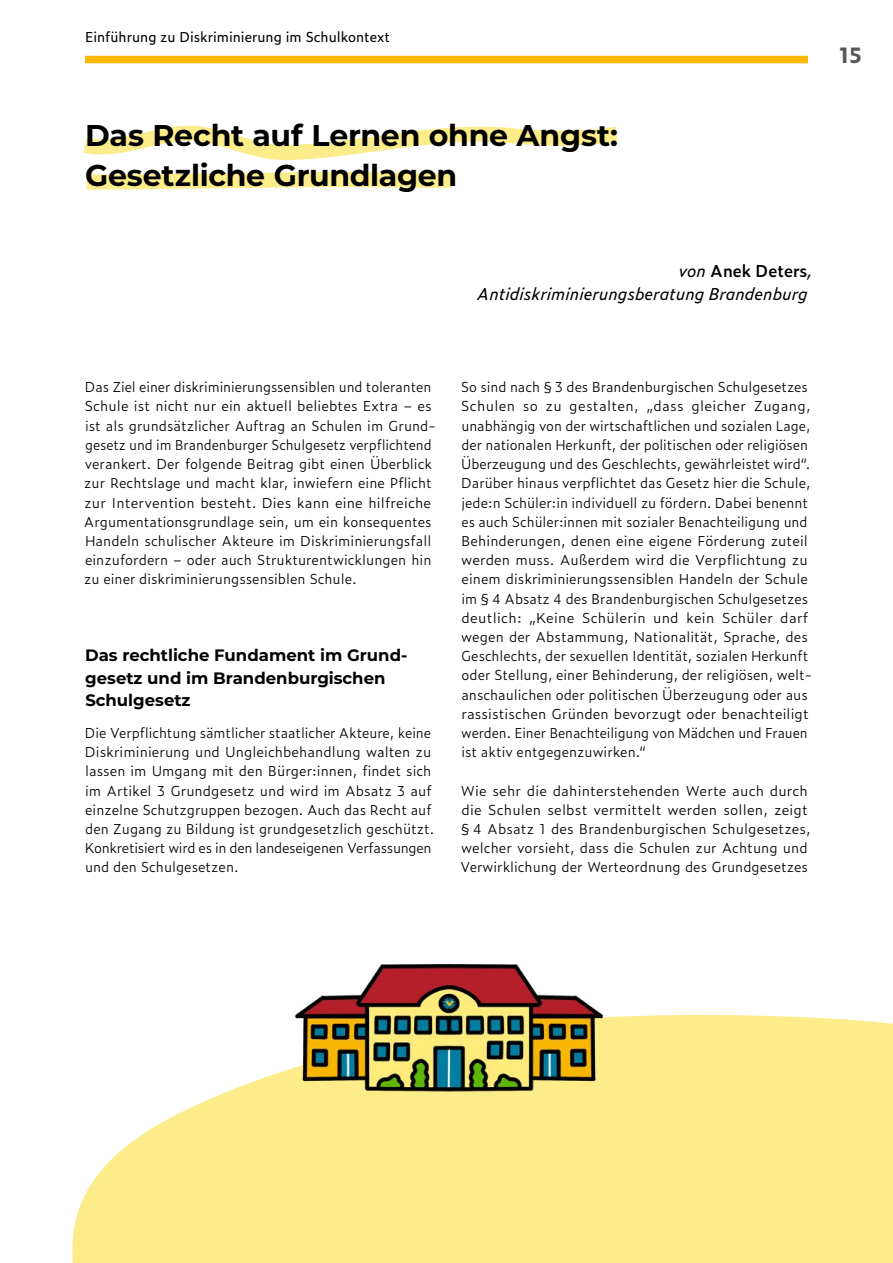
<style>
.page{position:relative;width:893px;height:1263px;background:#fff}
.page>*{position:absolute;margin:0;border:0;box-sizing:border-box;transform-origin:0 0}
.Headline_2{font:700 30px/40.5px "Montserrat";letter-spacing:-.005em;color:#000}
.t1{font:700 21px "Zeitung Pro";color:#575756}
.Subhead_im_Text_3{font:700 16.5px/22.5px "Montserrat";color:#000}
.Autor_in{font:italic 16.5px/22.5px "Zeitung Pro";color:#000;text-align:right}
.Fließtext_abstand{font:300 13.8px/19.2px "Zeitung Pro";color:#000}
.t2{font:13.8px "Zeitung Pro";color:#000}
.s1{font-weight:600;font-style:normal}
</style>
<div class="page">
<svg style="left:83px;top:125px;width:535px;height:65px"></svg>
<svg style="left:72px;top:1015px;width:821px;height:248px;background:#fcee99"></svg>
<img style="left:270px;top:964px;width:358px;height:157px">
<div style="left:85px;top:56px;width:723px;height:7px;background:#fab700"></div>
<p class="t2" style="left:85px;top:27px;width:306px">Einführung zu Diskriminierung im Schulkontext</p>
<h2 class="Headline_2" style="left:85px;top:114px;width:534px">Das Recht auf Lernen ohne Angst:<br>Gesetzliche Grundlagen</h2>
<p class="Autor_in" style="left:477px;top:259px;width:337px">von <span class="s1">Anek Deters</span>,<br>Antidiskriminierungsberatung Brandenburg</p>
<h2 class="t1" style="left:839px;top:39px;width:24px">15</h2>
<p class="Fließtext_abstand" style="left:84px;top:377px;width:353px">Das Ziel einer diskriminierungssensiblen und toleranten Schule ist nicht nur ein aktuell beliebtes Extra – es ist als grundsätzlicher Auftrag an Schulen im Grund&shy;gesetz und im Brandenburger Schulgesetz verpflichtend verankert. Der folgende Beitrag gibt einen Überblick zur Rechtslage und macht klar, inwiefern eine Pflicht zur Intervention besteht. Dies kann eine hilfreiche Argumentationsgrundlage sein, um ein konsequentes Handeln schulischer Akteure im Diskriminierungsfall einzufordern – oder auch Strukturentwicklungen hin zu einer diskriminierungssensiblen Schule.</p>
<h3 class="Subhead_im_Text_3" style="left:85px;top:643px;width:324px">Das rechtliche Fundament im Grund&shy;gesetz und im Brandenburgischen<br>Schulgesetz</h3>
<p class="Fließtext_abstand" style="left:85px;top:723px;width:351px">Die Verpflichtung sämtlicher staatlicher Akteure, keine Diskriminierung und Ungleichbehandlung walten zu lassen im Umgang mit den Bürger:innen, findet sich im Artikel 3 Grundgesetz und wird im Absatz 3 auf einzelne Schutzgruppen bezogen. Auch das Recht auf den Zugang zu Bildung ist grundgesetzlich geschützt.<br>Konkretisiert wird es in den landeseigenen Verfassungen und den Schulgesetzen.</p>
<p class="Fließtext_abstand" style="left:461px;top:377px;width:353px">So sind nach § 3 des Brandenburgischen Schulgesetzes Schulen so zu gestalten, „dass gleicher Zugang, unabhängig von der wirtschaftlichen und sozialen Lage, der nationalen Herkunft, der politischen oder religiösen Überzeugung und des Geschlechts, gewährleistet wird“.<br>Darüber hinaus verpflichtet das Gesetz hier die Schule, jede:n Schüler:in individuell zu fördern. Dabei benennt es auch Schüler:innen mit sozialer Benachteiligung und Behinderungen, denen eine eigene Förderung zuteil werden muss. Außerdem wird die Verpflichtung zu einem diskriminierungssensiblen Handeln der Schule im § 4 Absatz 4 des Brandenburgischen Schulgesetzes deutlich: „Keine Schülerin und kein Schüler darf wegen der Abstammung, Nationalität, Sprache, des Geschlechts, der sexuellen Identität, sozialen Herkunft oder Stellung, einer Behinderung, der religiösen, welt&shy;anschaulichen oder politischen Überzeugung oder aus rassistischen Gründen bevorzugt oder benachteiligt werden. Einer Benachteiligung von Mädchen und Frauen ist aktiv entgegenzuwirken.“</p>
<p class="Fließtext_abstand" style="left:460px;top:780px;width:352px">Wie sehr die dahinterstehenden Werte auch durch die Schulen selbst vermittelt werden sollen, zeigt § 4 Absatz 1 des Brandenburgischen Schulgesetzes, welcher vorsieht, dass die Schulen zur Achtung und Verwirklichung der Werteordnung des Grundgesetzes</p>
</div>
